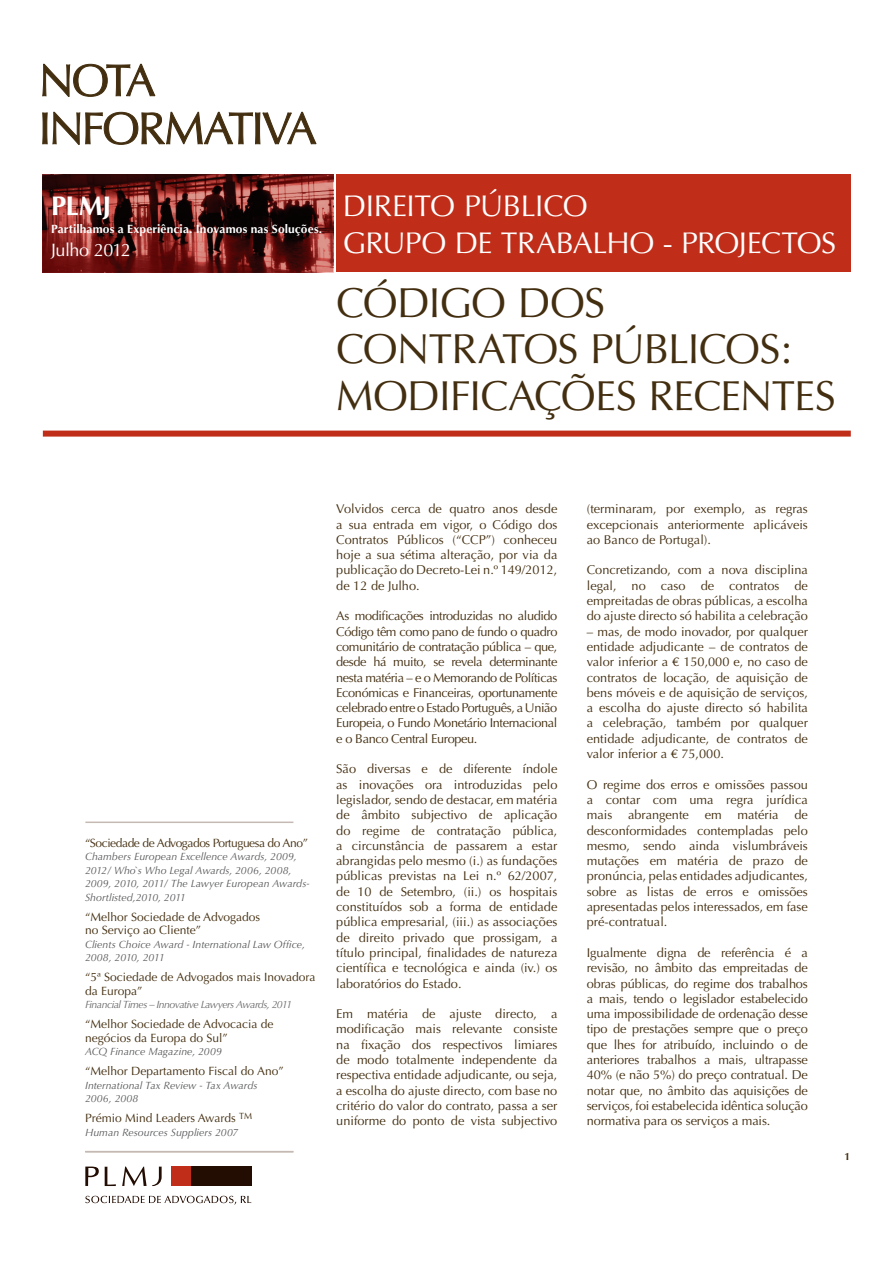
<style>
.page{position:relative;width:893px;height:1263px;background:#fff}
.page>*{position:absolute;margin:0;border:0;box-sizing:border-box;transform-origin:0 0}
.t1{font:42px/46.5px "Optima";letter-spacing:-.02em;color:#432e10}
.t2{font:30px/37.2px "Optima";letter-spacing:-.02em;color:#fff}
.t3{font:700 27px "Optima";color:#fff}
.t4{font:18px "Optima";letter-spacing:-.035em;color:#fff}
.t5{font:12.75px/15.3px "Optima";color:#432e10;text-align:justify}
.t6{font:12px/13.5px "Optima";color:#432e10}
.t7{font:700 12px "Optima";letter-spacing:.01em;color:#fff}
.t8{font:12px "Optima";letter-spacing:-.035em;color:#432e10}
.t9{font:italic 10.5px/13.5px "Optima";letter-spacing:.005em;color:#57585a}
.t10{font:italic 10.5px "Optima";letter-spacing:-.05em;color:#69696c}
.t11{font:700 10.5px "Optima";color:#432e10}
</style>
<div class="page">
<svg style="left:42px;top:112px;width:275px;height:33px"></svg>
<svg style="left:42px;top:64px;width:114px;height:33px"></svg>
<div style="left:43px;top:431px;width:808px;height:6px;background:#c02d19"></div>
<svg style="left:43px;top:174px;width:290px;height:98px;background:#62201e"></svg>
<div style="left:336px;top:174px;width:515px;height:98px;background:#c02d19"></div>
<hr style="left:85px;top:821px;width:208px;height:2px;background:#c5b9b3">
<hr style="left:85px;top:1151px;width:208px;height:1px;background:#c5b9b3">
<div style="left:191px;top:1166px;width:60px;height:20px;background:#230d02"></div>
<div style="left:171px;top:1166px;width:20px;height:20px;background:#c02d19"></div>
<svg style="left:85px;top:1166px;width:77px;height:20px"></svg>
<svg style="left:85px;top:1196px;width:166px;height:9px"></svg>
<p class="t3" style="left:51px;top:190px;width:62px">PLMJ</p>
<p class="t7" style="left:51px;top:221px;width:273px">Partilhamos a Experiência. Inovamos nas Soluções.</p>
<p class="t4" style="left:51px;top:240px;width:82px">Julho 2012</p>
<h2 class="t2" style="left:343px;top:187px;width:495px">DIREITO PÚBLICO<br>GRUPO DE TRABALHO - PROJECTOS</h2>
<p class="t1" style="left:336px;top:280px;width:270px">CÓDIGO DOS</p>
<p class="t1" style="left:336px;top:326px;width:501px">CONTRATOS PÚBLICOS:<br>MODIFICAÇÕES RECENTES</p>
<p class="t8" style="left:85px;top:836px;width:224px">“Sociedade de Advogados Portuguesa do Ano”</p>
<p class="t9" style="left:85px;top:850px;width:226px">Chambers European Excellence Awards, 2009, 2012/ Who`s Who Legal Awards, 2006, 2008, 2009, 2010, 2011/ The Lawyer European Awards-Shortlisted,2010, 2011</p>
<p class="t6" style="left:85px;top:910px;width:177px">“Melhor Sociedade de Advogados no Serviço ao Cliente”</p>
<p class="t9" style="left:85px;top:938px;width:221px">Clients Choice Award - International Law Office,<br>2008, 2010, 2011</p>
<p class="t6" style="left:85px;top:970px;width:232px">“5ª Sociedade de Advogados mais Inovadora da Europa”</p>
<p class="t10" style="left:85px;top:998px;width:208px">Financial Times – Innovative Lawyers Awards, 2011</p>
<p class="t6" style="left:85px;top:1017px;width:190px">“Melhor Sociedade de Advocacia de negócios da Europa do Sul”</p>
<p class="t9" style="left:85px;top:1045px;width:138px">ACQ Finance Magazine, 2009</p>
<p class="t6" style="left:85px;top:1064px;width:200px">“Melhor Departamento Fiscal do Ano”</p>
<p class="t9" style="left:85px;top:1078px;width:174px">International Tax Review - Tax Awards<br>2006, 2008</p>
<p class="t6" style="left:85px;top:1111px;width:169px">Prémio Mind Leaders Awards <sup>TM</sup></p>
<p class="t9" style="left:85px;top:1125px;width:155px">Human Resources Suppliers 2007</p>
<p class="t5" style="left:336px;top:501px;width:223px">Volvidos cerca de quatro anos desde a sua entrada em vigor, o Código dos Contratos Públicos (“CCP”) conheceu hoje a sua sétima alteração, por via da publicação do Decreto-Lei n.º 149/2012, de 12 de Julho.</p>
<p class="t5" style="left:336px;top:608px;width:223px">As modificações introduzidas no aludido Código têm como pano de fundo o quadro comunitário de contratação pública – que, desde há muito, se revela determinante nesta matéria – e o Memorando de Políticas Económicas e Financeiras, oportunamente celebrado entre o Estado Português, a União Europeia, o Fundo Monetário Internacional e o Banco Central Europeu.</p>
<p class="t5" style="left:336px;top:761px;width:223px">São diversas e de diferente índole as inovações ora introduzidas pelo legislador, sendo de destacar, em matéria de âmbito subjectivo de aplicação do regime de contratação pública, a circunstância de passarem a estar abrangidas pelo mesmo (i.) as fundações públicas previstas na Lei n.º 62/2007, de 10 de Setembro, (ii.) os hospitais constituídos sob a forma de entidade pública empresarial, (iii.) as associações de direito privado que prossigam, a título principal, finalidades de natureza científica e tecnológica e ainda (iv.) os laboratórios do Estado.</p>
<p class="t5" style="left:336px;top:1006px;width:223px">Em matéria de ajuste directo, a modificação mais relevante consiste na fixação dos respectivos limiares de modo totalmente independente da respectiva entidade adjudicante, ou seja, a escolha do ajuste directo, com base no critério do valor do contrato, passa a ser uniforme do ponto de vista subjectivo</p>
<p class="t5" style="left:587px;top:501px;width:223px">(terminaram, por exemplo, as regras excepcionais anteriormente aplicáveis ao Banco de Portugal).</p>
<p class="t5" style="left:587px;top:563px;width:223px">Concretizando, com a nova disciplina legal, no caso de contratos de empreitadas de obras públicas, a escolha do ajuste directo só habilita a celebração</p>
<p class="t5" style="left:587px;top:624px;width:223px">– mas, de modo inovador, por qualquer entidade adjudicante – de contratos de valor inferior a € 150,000 e, no caso de contratos de locação, de aquisição de bens móveis e de aquisição de serviços, a escolha do ajuste directo só habilita a celebração, também por qualquer entidade adjudicante, de contratos de valor inferior a € 75,000.</p>
<p class="t5" style="left:587px;top:777px;width:223px">O regime dos erros e omissões passou a contar com uma regra jurídica mais abrangente em matéria de desconformidades contempladas pelo mesmo, sendo ainda vislumbráveis mutações em matéria de prazo de pronúncia, pelas entidades adjudicantes, sobre as listas de erros e omissões apresentadas pelos interessados, em fase pré-contratual.</p>
<p class="t5" style="left:587px;top:945px;width:223px">Igualmente digna de referência é a revisão, no âmbito das empreitadas de obras públicas, do regime dos trabalhos a mais, tendo o legislador estabelecido uma impossibilidade de ordenação desse tipo de prestações sempre que o preço que lhes for atribuído, incluindo o de anteriores trabalhos a mais, ultrapasse 40% (e não 5%) do preço contratual. De notar que, no âmbito das aquisições de serviços, foi estabelecida idêntica solução normativa para os serviços a mais.</p>
<p class="t11" style="left:845px;top:1150px;width:7px">1</p>
</div>
